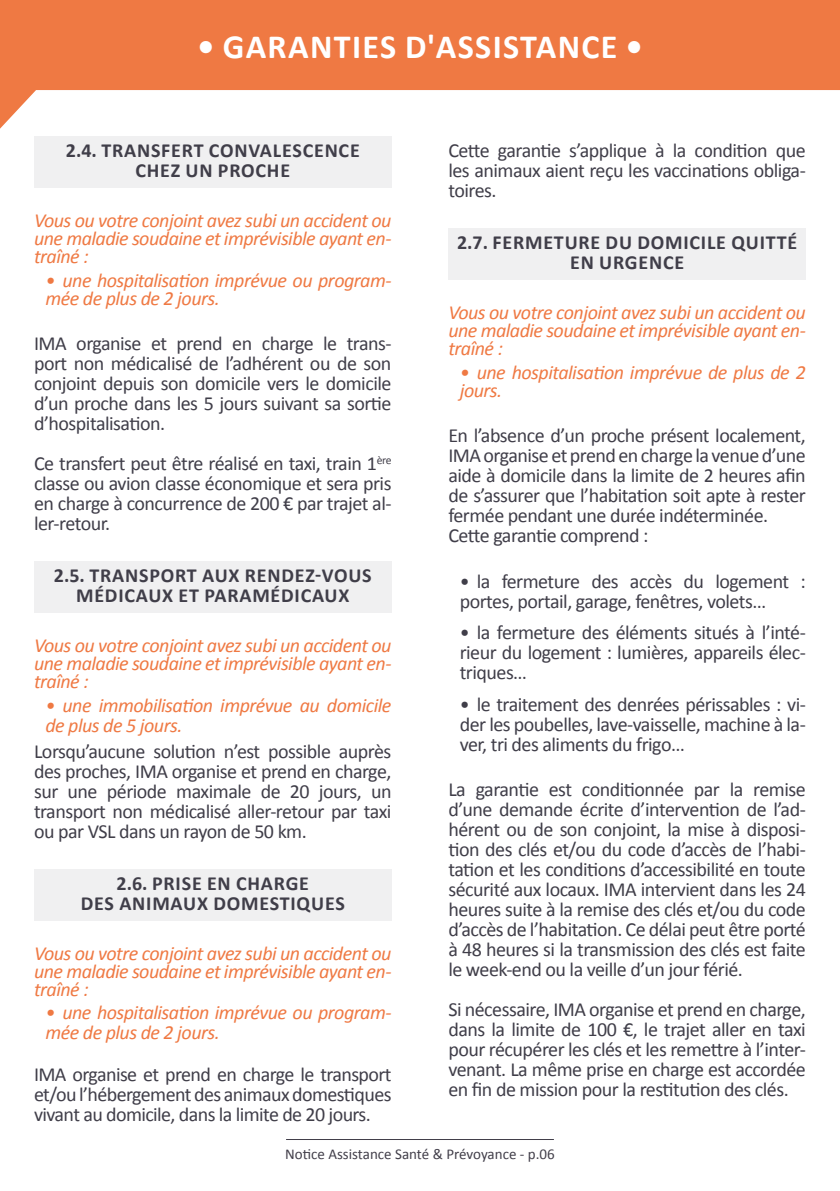
<style>
.page{position:relative;width:840px;height:1191px;background:#fff}
.page>*{position:absolute;margin:0;border:0;box-sizing:border-box;transform-origin:0 0}
.t1{font:700 34px "Calibri";letter-spacing:.04em;color:#fff}
.t2{font:20px/20px "Calibri";letter-spacing:-.025em;color:#403e49;text-align:justify}
.t3{font:italic 20px/18px "Calibri";letter-spacing:-.025em;color:#ef7943;text-align:justify}
.t4{font:700 20px/20px "Calibri";letter-spacing:.04em;color:#403e49;text-align:center}
.t5{font:15px "Calibri";color:#423f4a}
</style>
<div class="page">
<svg style="left:0;top:0;width:839px;height:159px;fill:#ef7943"></svg>
<hr style="left:286px;top:1139px;width:267px;height:1px;background:#423f4a">
<div style="left:34px;top:136px;width:357px;height:51px;background:#f0f0f1"></div>
<div style="left:34px;top:561px;width:357px;height:52px;background:#f0f0f1"></div>
<div style="left:34px;top:869px;width:357px;height:51px;background:#f0f0f1"></div>
<div style="left:448px;top:228px;width:357px;height:51px;background:#f0f0f1"></div>
<h1 class="t1" style="left:197px;top:25px;width:446px">• GARANTIES D'ASSISTANCE •</h1>
<p class="t4" style="left:66px;top:140px;width:295px">2.4. TRANSFERT CONVALESCENCE<br>CHEZ UN PROCHE</p>
<p class="t3" style="left:34px;top:210px;width:359px">Vous ou votre conjoint avez subi un accident ou une maladie soudaine et imprévisible ayant en&shy;traîné :</p>
<p class="t3" style="left:45px;top:270px;width:347px">• une hospitalisation imprévue ou program&shy;mée de plus de 2 jours.</p>
<p class="t2" style="left:34px;top:333px;width:359px">IMA organise et prend en charge le trans&shy;port non médicalisé de l’adhérent ou de son conjoint depuis son domicile vers le domicile d’un proche dans les 5 jours suivant sa sortie d’hospitalisation.</p>
<p class="t2" style="left:34px;top:453px;width:359px">Ce transfert peut être réalisé en taxi, train 1<sup>ère </sup>classe ou avion classe économique et sera pris en charge à concurrence de 200 € par trajet al&shy;ler-retour.</p>
<p class="t4" style="left:54px;top:565px;width:319px">2.5. TRANSPORT AUX RENDEZ-VOUS<br>MÉDICAUX ET PARAMÉDICAUX</p>
<p class="t3" style="left:34px;top:636px;width:359px">Vous ou votre conjoint avez subi un accident ou une maladie soudaine et imprévisible ayant en&shy;traîné :</p>
<p class="t3" style="left:45px;top:694px;width:347px;line-height:20px">• une immobilisation imprévue au domicile de plus de 5 jours.</p>
<p class="t2" style="left:34px;top:741px;width:359px">Lorsqu’aucune solution n’est possible auprès des proches, IMA organise et prend en charge, sur une période maximale de 20 jours, un transport non médicalisé aller-retour par taxi ou par VSL dans un rayon de 50 km.</p>
<p class="t4" style="left:81px;top:873px;width:265px">2.6. PRISE EN CHARGE<br>DES ANIMAUX DOMESTIQUES</p>
<p class="t3" style="left:34px;top:943px;width:359px">Vous ou votre conjoint avez subi un accident ou une maladie soudaine et imprévisible ayant en&shy;traîné :</p>
<p class="t3" style="left:45px;top:1002px;width:347px;line-height:20px">• une hospitalisation imprévue ou program&shy;mée de plus de 2 jours.</p>
<p class="t2" style="left:34px;top:1064px;width:359px">IMA organise et prend en charge le transport et/ou l’hébergement des animaux domestiques vivant au domicile, dans la limite de 20 jours.</p>
<p class="t2" style="left:448px;top:140px;width:359px">Cette garantie s’applique à la condition que les animaux aient reçu les vaccinations obliga&shy;toires.</p>
<p class="t4" style="left:457px;top:232px;width:341px">2.7. FERMETURE DU DOMICILE QUITTÉ<br>EN URGENCE</p>
<p class="t3" style="left:448px;top:302px;width:359px">Vous ou votre conjoint avez subi un accident ou une maladie soudaine et imprévisible ayant en&shy;traîné :</p>
<p class="t3" style="left:459px;top:362px;width:347px">• une hospitalisation imprévue de plus de 2 jours.</p>
<p class="t2" style="left:448px;top:425px;width:359px;text-align:left">En l’absence d’un proche présent localement, IMA organise et prend en charge la venue d’une aide à domicile dans la limite de 2 heures afin de s’assurer que l’habitation soit apte à rester fermée pendant une durée indéterminée.<br>Cette garantie comprend :</p>
<p class="t2" style="left:459px;top:571px;width:347px">• la fermeture des accès du logement : portes, portail, garage, fenêtres, volets…</p>
<p class="t2" style="left:459px;top:622px;width:347px">• la fermeture des éléments situés à l’inté&shy;rieur du logement : lumières, appareils élec&shy;triques…</p>
<p class="t2" style="left:459px;top:694px;width:347px">• le traitement des denrées périssables : vi&shy;der les poubelles, lave-vaisselle, machine à la&shy;ver, tri des aliments du frigo…</p>
<p class="t2" style="left:448px;top:779px;width:359px">La garantie est conditionnée par la remise d’une demande écrite d’intervention de l’ad&shy;hérent ou de son conjoint, la mise à disposi&shy;tion des clés et/ou du code d’accès de l’habi&shy;tation et les conditions d’accessibilité en toute sécurité aux locaux. IMA intervient dans les 24 heures suite à la remise des clés et/ou du code d’accès de l’habitation. Ce délai peut être porté à 48 heures si la transmission des clés est faite le week-end ou la veille d’un jour férié.</p>
<p class="t2" style="left:448px;top:999px;width:359px">Si nécessaire, IMA organise et prend en charge, dans la limite de 100 €, le trajet aller en taxi pour récupérer les clés et les remettre à l’inter&shy;venant. La même prise en charge est accordée en fin de mission pour la restitution des clés.</p>
<p class="t5" style="left:285px;top:1144px;width:271px">Notice Assistance Santé &amp; Prévoyance - p.06</p>
</div>
